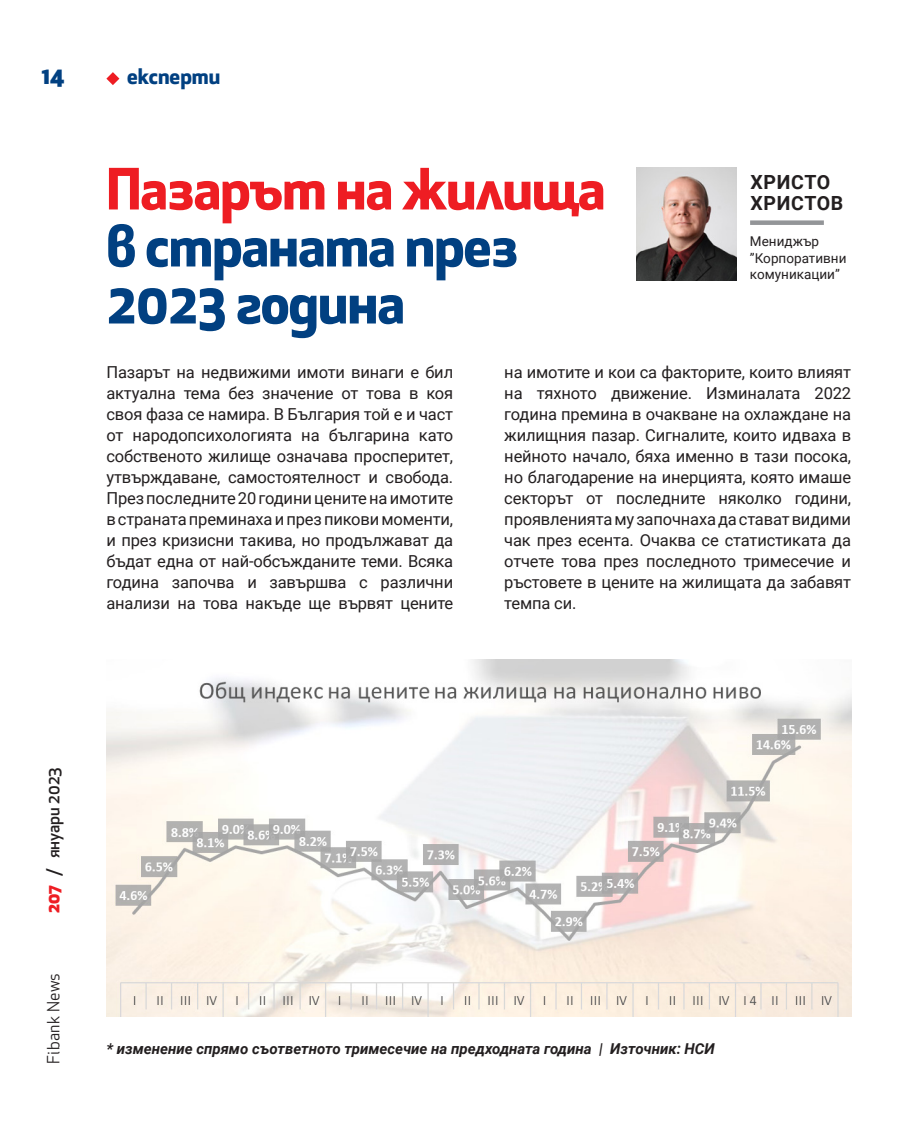
<style>
.page{position:relative;width:915px;height:1127px;background:#fff}
.page>*{position:absolute;margin:0;border:0;box-sizing:border-box;transform-origin:0 0}
.t1{font:700 55.5px/57px "Apex Bg";letter-spacing:-.02em;color:#014081}
.t2{font:800 22.5px "Apex Bg";color:#014081}
.Section{font:700 21px "Apex Bg";color:#014081}
.Body{font:700 19.5px/21px "Roboto";letter-spacing:.035em;color:#231f20}
.Body-2{font:16.5px/21px "Roboto";letter-spacing:-.01em;color:#231f20;text-align:justify}
.t3{font:500 16.5px "Apex Bg";color:#231f20}
.t4{font:16.5px "Apex Bg";letter-spacing:.02em;color:#231f20}
.Body_-_No_Align{font:italic 700 15px "Roboto";color:#231f20}
.Body_-_No_Align-2{font:13.5px/16.5px "Roboto";color:#231f20}
.s1{color:#ee1d23}
.s2{font-weight:800;color:#ee1d23}
</style>
<div class="page">
<svg style="left:106px;top:72px;width:13px;height:13px"></svg>
<img style="left:106px;top:659px;width:744px;height:357px">
<img style="left:636px;top:168px;width:100px;height:112px">
<div style="left:749px;top:220px;width:74px;height:5px;background:#939598"></div>
<h2 class="t2" style="left:42px;top:60px;width:24px">14</h2>
<p class="Section" style="left:127px;top:61px;width:95px">експерти</p>
<p class="t1" style="left:106px;top:158px;width:500px"><span class="s1">Пазарът на жилища </span>в страната през<br>2023 година</p>
<p class="Body-2" style="left:106px;top:361px;width:348px">Пазарът на недвижими имоти винаги е бил актуална тема без значение от това в коя своя фаза се намира. В България той е и част от народопсихологията на българина като собственото жилище означава просперитет, утвърждаване, самостоятелност и свобода.<br>През последните 20 години цените на имотите в страната преминаха и през пикови моменти, и през кризисни такива, но продължават да бъдат една от най-обсъжданите теми. Всяка година започва и завършва с различни анализи на това накъде ще вървят цените</p>
<p class="Body-2" style="left:504px;top:361px;width:348px">на имотите и кои са факторите, които влияят на тяхното движение. Изминалата 2022 година премина в очакване на охлаждане на жилищния пазар. Сигналите, които идваха в нейното начало, бяха именно в тази посока, но благодарение на инерцията, която имаше секторът от последните няколко години, проявленията му започнаха да стават видими чак през есента. Очаква се статистиката да отчете това през последното тримесечие и ръстовете в цените на жилищата да забавят темпа си.</p>
<p class="Body" style="left:750px;top:171px;width:94px">ХРИСТО<br>ХРИСТОВ</p>
<p class="Body_-_No_Align-2" style="left:749px;top:233px;width:98px">Мениджър ”Корпоративни комуникации”</p>
<p class="t3" style="left:42px;top:913px;width:147px;rotate:-90deg"><span class="s2">207</span> / януари 2023</p>
<p class="t4" style="left:43px;top:1064px;width:93px;rotate:-90deg">Fibank News</p>
<p class="Body_-_No_Align" style="left:106px;top:1038px;width:609px">* изменение спрямо съответното тримесечие на предходната година | Източник: НСИ</p>
</div>
